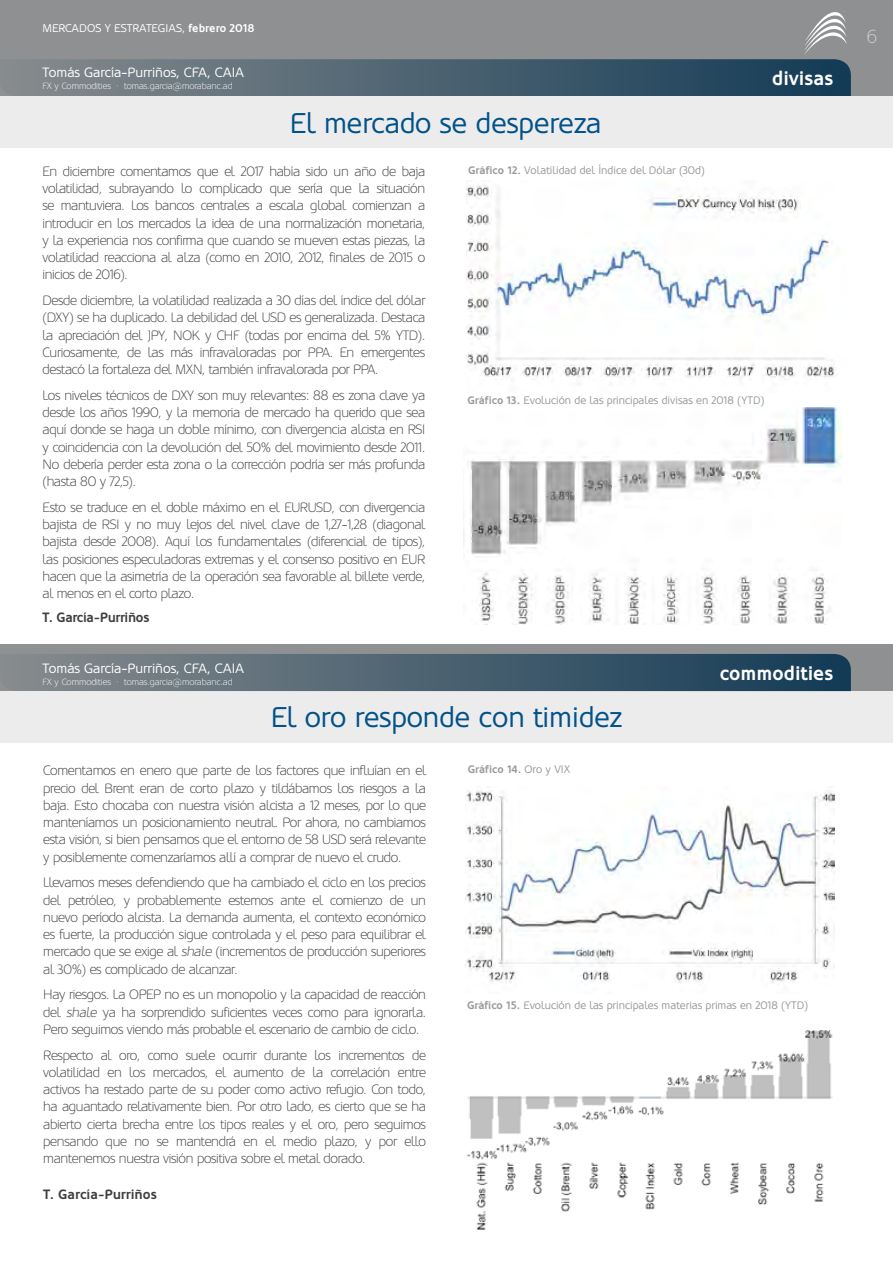
<style>
.page{position:relative;width:893px;height:1263px;background:#fff}
.page>*{position:absolute;margin:0;border:0;box-sizing:border-box;transform-origin:0 0}
.titulares{font:28.5px "Oblik";color:#005289}
.t1{font:700 19.5px "Oblik";color:#fff}
.t2{font:300 18.75px "Oblik";color:#d0cfd0}
.texto_columna{font:300 13.5px/17.2px "Oblik";letter-spacing:-.02em;color:#3e3d40;text-align:justify}
.autor{font:13.5px "Oblik";color:#fff}
.texto_columna-2{font:700 13.5px "Oblik";letter-spacing:-.02em;color:#3e3d40}
.nombre_autor{font:700 13.5px "Oblik";color:#3e3d40}
.t3{font:11.25px "Oblik";color:#fff}
.grafico{font:10.95px "Oblik";color:#99999b}
.grafico-2{font:700 10.95px "Oblik";color:#99999b}
.email{font:300 9px "Oblik";color:#fff}
.s1{font-weight:700}
.s2{font-style:italic}
.s3{font-weight:400}
</style>
<div class="page">
<div style="left:0;top:0;width:893px;height:96px;background:#8e9091"></div>
<div style="left:0;top:644px;width:893px;height:48px;background:#8e9091"></div>
<div style="left:0;top:692px;width:893px;height:51px;background:#edeced"></div>
<div style="left:0;top:96px;width:893px;height:51px;background:#edeced"></div>
<svg style="left:30px;top:654px;width:821px;height:37px;background:#4b6170"></svg>
<svg style="left:30px;top:12px;width:821px;height:84px"></svg>
<img style="left:467px;top:180px;width:370px;height:204px">
<img style="left:463px;top:407px;width:378px;height:217px">
<img style="left:465px;top:786px;width:369px;height:199px">
<img style="left:466px;top:1030px;width:367px;height:200px">
<p class="t3" style="left:42px;top:22px;width:214px">MERCADOS Y ESTRATEGIAS, <span class="s1">febrero 2018</span></p>
<p class="autor" style="left:43px;top:64px;width:203px">Tomás García-Purriños, CFA, CAIA</p>
<p class="email" style="left:43px;top:81px;width:192px">FX y Commodities · tomas.garcia@morabanc.ad</p>
<p class="titulares" style="left:290px;top:107px;width:313px">El mercado se despereza</p>
<p class="t1" style="left:772px;top:67px;width:63px">divisas</p>
<p class="texto_columna" style="left:43px;top:163px;width:384px">En diciembre comentamos que el 2017 había sido un año de baja</p>
<p class="grafico" style="left:468px;top:164px;width:238px"><span class="s1">Gráfico 12.</span> Volatilidad del Índice del Dólar (30d)</p>
<p class="texto_columna" style="left:43px;top:180px;width:384px">volatilidad, subrayando lo complicado que sería que la situación se mantuviera. Los bancos centrales a escala global comienzan a introducir en los mercados la idea de una normalización monetaria, y la experiencia nos confirma que cuando se mueven estas piezas, la volatilidad reacciona al alza (como en 2010, 2012, finales de 2015 o inicios de 2016).</p>
<p class="texto_columna" style="left:43px;top:292px;width:384px">Desde diciembre, la volatilidad realizada a 30 días del índice del dólar (DXY) se ha duplicado. La debilidad del USD es generalizada. Destaca la apreciación del JPY, NOK y CHF (todas por encima del 5% YTD).<br>Curiosamente, de las más infravaloradas por PPA. En emergentes destacó la fortaleza del MXN, también infravalorada por PPA.</p>
<p class="texto_columna" style="left:43px;top:387px;width:384px">Los niveles técnicos de DXY son muy relevantes: 88 es zona clave ya desde los años 1990, y la memoria de mercado ha querido que sea aquí donde se haga un doble mínimo, con divergencia alcista en RSI y coincidencia con la devolución del 50% del movimiento desde 2011.<br>No debería perder esta zona o la corrección podría ser más profunda (hasta 80 y 72,5).</p>
<p class="texto_columna" style="left:43px;top:499px;width:384px">Esto se traduce en el doble máximo en el EURUSD, con divergencia bajista de RSI y no muy lejos del nivel clave de 1,27-1,28 (diagonal bajista desde 2008). Aquí los fundamentales (diferencial de tipos), las posiciones especuladoras extremas y el consenso positivo en EUR hacen que la asimetría de la operación sea favorable al billete verde, al menos en el corto plazo.</p>
<p class="texto_columna-2" style="left:43px;top:609px;width:109px">T. García-Purriños</p>
<p class="grafico" style="left:467px;top:394px;width:299px"><span class="s1">Gráfico 13.</span> Evolución de las principales divisas en 2018 (YTD)</p>
<p class="autor" style="left:43px;top:660px;width:203px">Tomás García-Purriños, CFA, CAIA</p>
<p class="email" style="left:43px;top:676px;width:192px">FX y Commodities · tomas.garcia@morabanc.ad</p>
<p class="titulares" style="left:271px;top:701px;width:353px">El oro responde con timidez</p>
<p class="t1" style="left:720px;top:662px;width:115px">commodities</p>
<p class="texto_columna" style="left:43px;top:762px;width:384px">Comentamos en enero que parte de los factores que influían en el precio del Brent eran de corto plazo y tildábamos los riesgos a la baja. Esto chocaba con nuestra visión alcista a 12 meses, por lo que manteníamos un posicionamiento neutral. Por ahora, no cambiamos esta visión, si bien pensamos que el entorno de 58 USD será relevante y posiblemente comenzaríamos allí a comprar de nuevo el crudo.</p>
<p class="texto_columna" style="left:43px;top:874px;width:384px">Llevamos meses defendiendo que ha cambiado el ciclo en los precios del petróleo, y probablemente estemos ante el comienzo de un nuevo período alcista. La demanda aumenta, el contexto económico es fuerte, la producción sigue controlada y el peso para equilibrar el mercado que se exige al <span class="s2">shale</span> (incrementos de producción superiores al 30%) es complicado de alcanzar.</p>
<p class="texto_columna" style="left:43px;top:986px;width:384px">Hay riesgos. La OPEP no es un monopolio y la capacidad de reacción del <span class="s2">shale</span> ya ha sorprendido suficientes veces como para ignorarla.<br>Pero seguimos viendo más probable el escenario de cambio de ciclo.</p>
<p class="texto_columna" style="left:43px;top:1046px;width:384px">Respecto al oro, como suele ocurrir durante los incrementos de volatilidad en los mercados, el aumento de la correlación entre activos ha restado parte de su poder como activo refugio. Con todo, ha aguantado relativamente bien. Por otro lado, es cierto que se ha abierto cierta brecha entre los tipos reales y el oro, pero seguimos pensando que no se mantendrá en el medio plazo, y por ello mantenemos nuestra visión positiva sobre el metal dorado.</p>
<p class="nombre_autor" style="left:43px;top:1187px;width:115px">T. García-Purriños</p>
<p class="grafico-2" style="left:468px;top:763px;width:104px">Gráfico 14. <span class="s3">Oro y VIX</span></p>
<p class="grafico" style="left:467px;top:999px;width:343px"><span class="s1">Gráfico 15.</span> Evolución de las principales materias primas en 2018 (YTD)</p>
<h3 class="t2" style="left:867px;top:26px;width:12px">6</h3>
</div>
